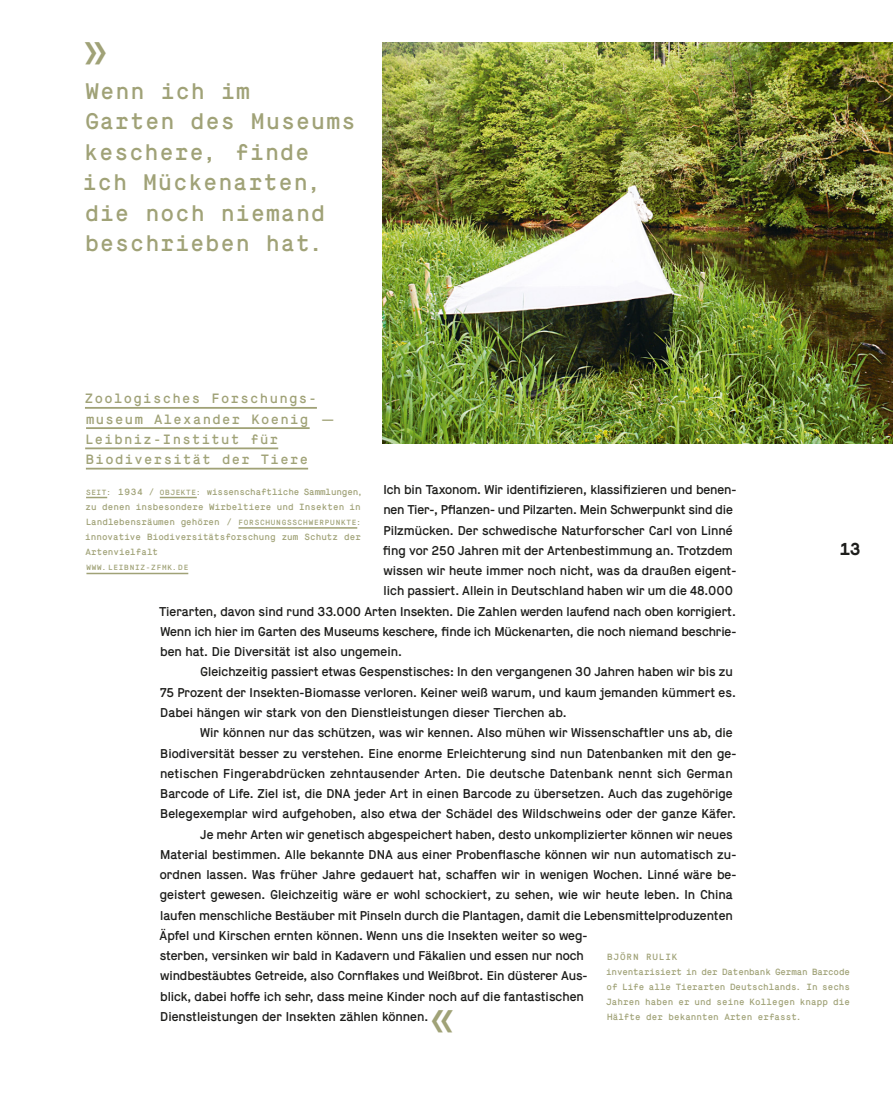
<style>
.page{position:relative;width:893px;height:1106px;background:#fff}
.page>*{position:absolute;margin:0;border:0;box-sizing:border-box;transform-origin:0 0}
.t1{font:45px "Maison Mono";color:#a0a277}
.t2{font:22.5px/30.3px "Maison Mono";letter-spacing:.05em;color:#a0a277}
.t3{font:700 17.25px "Maison";color:#1d1d1b}
.t4{font:13.5px/20.2px "Maison Mono";letter-spacing:.1em;color:#a0a277}
.t5{font:12.75px "Maison";color:#1d1d1b}
.t6{font:9px/15.1px "Maison Mono";color:#a0a277}
.t7{font:7.5px "Maison Mono";letter-spacing:.1em;color:#a0a277}
.s1{font-size:7.5px}
</style>
<div class="page">
<hr style="left:85px;top:407px;width:232px;height:2px;background:#a0a277">
<hr style="left:86px;top:427px;width:224px;height:2px;background:#a0a277">
<hr style="left:85px;top:447px;width:193px;height:2px;background:#a0a277">
<hr style="left:86px;top:468px;width:222px;height:1px;background:#a0a277">
<svg style="left:86px;top:497px;width:21px;height:1px"></svg>
<hr style="left:160px;top:497px;width:37px;height:1px;background:#a0a277">
<hr style="left:238px;top:527px;width:119px;height:1px;background:#a0a277">
<hr style="left:86px;top:572px;width:102px;height:2px;background:#a0a277">
<img style="left:383px;top:43px;width:510px;height:400px">
<h1 class="t1" style="left:81px;top:24px;width:29px">»</h1>
<h2 class="t2" style="left:83px;top:76px;width:274px">Wenn ich im<br>Garten des Museums keschere, finde ich Mückenarten, die noch niemand beschrieben hat.</h2>
<p class="t4" style="left:85px;top:389px;width:253px">Zoologisches Forschungs&shy;museum Alexander Koenig —<br>Leibniz-Institut für<br>Biodiversität der Tiere</p>
<p class="t6" style="left:85px;top:484px;width:280px"><span class="s1">SEIT:</span> 1934 / <span class="s1">OBJEKTE:</span> wissenschaftliche Sammlungen, zu denen insbesondere Wirbeltiere und Insekten in Landlebensräumen gehören / <span class="s1">FORSCHUNGSSCHWERPUNKTE: </span>innovative Biodiversitätsforschung zum Schutz der Artenvielfalt</p>
<p class="t7" style="left:86px;top:563px;width:103px">WWW.LEIBNIZ-ZFMK.DE</p>
<p class="t5" style="left:383px;top:482px;width:354px">Ich bin Taxonom. Wir identifizieren, klassifizieren und benen-</p>
<p class="t5" style="left:383px;top:502px;width:351px">nen Tier-, Pflanzen- und Pilzarten. Mein Schwerpunkt sind die</p>
<p class="t5" style="left:383px;top:522px;width:351px">Pilzmücken. Der schwedische Naturforscher Carl von Linné</p>
<p class="t5" style="left:383px;top:543px;width:351px">fing vor 250 Jahren mit der Artenbestimmung an. Trotzdem</p>
<p class="t5" style="left:383px;top:563px;width:354px">wissen wir heute immer noch nicht, was da draußen eigent-</p>
<p class="t5" style="left:384px;top:583px;width:351px">lich passiert. Allein in Deutschland haben wir um die 48.000</p>
<p class="t5" style="left:159px;top:603px;width:578px">Tierarten, davon sind rund 33.000 Arten Insekten. Die Zahlen werden laufend nach oben korrigiert.</p>
<p class="t5" style="left:160px;top:624px;width:577px">Wenn ich hier im Garten des Museums keschere, finde ich Mückenarten, die noch niemand beschrie-</p>
<p class="t5" style="left:160px;top:644px;width:243px">ben hat. Die Diversität ist also ungemein.</p>
<p class="t5" style="left:200px;top:664px;width:534px">Gleichzeitig passiert etwas Gespenstisches: In den vergangenen 30 Jahren haben wir bis zu</p>
<p class="t5" style="left:160px;top:684px;width:577px">75 Prozent der Insekten-Biomasse verloren. Keiner weiß warum, und kaum jemanden kümmert es.</p>
<p class="t5" style="left:160px;top:705px;width:408px">Dabei hängen wir stark von den Dienstleistungen dieser Tierchen ab.</p>
<p class="t5" style="left:200px;top:725px;width:534px">Wir können nur das schützen, was wir kennen. Also mühen wir Wissenschaftler uns ab, die</p>
<p class="t5" style="left:160px;top:745px;width:578px">Biodiversität besser zu verstehen. Eine enorme Erleichterung sind nun Datenbanken mit den ge-</p>
<p class="t5" style="left:160px;top:765px;width:574px">netischen Fingerabdrücken zehntausender Arten. Die deutsche Datenbank nennt sich German</p>
<p class="t5" style="left:160px;top:786px;width:574px">Barcode of Life. Ziel ist, die DNA jeder Art in einen Barcode zu übersetzen. Auch das zugehörige</p>
<p class="t5" style="left:160px;top:806px;width:577px">Belegexemplar wird aufgehoben, also etwa der Schädel des Wildschweins oder der ganze Käfer.</p>
<p class="t5" style="left:200px;top:826px;width:534px">Je mehr Arten wir genetisch abgespeichert haben, desto unkomplizierter können wir neues</p>
<p class="t5" style="left:160px;top:846px;width:578px">Material bestimmen. Alle bekannte DNA aus einer Probenflasche können wir nun automatisch zu-</p>
<p class="t5" style="left:160px;top:867px;width:578px">ordnen lassen. Was früher Jahre gedauert hat, schaffen wir in wenigen Wochen. Linné wäre be-</p>
<p class="t5" style="left:160px;top:887px;width:575px">geistert gewesen. Gleichzeitig wäre er wohl schockiert, zu sehen, wie wir heute leben. In China</p>
<p class="t5" style="left:160px;top:907px;width:574px">laufen menschliche Bestäuber mit Pinseln durch die Plantagen, damit die Lebensmittelproduzenten</p>
<p class="t5" style="left:160px;top:927px;width:428px">Äpfel und Kirschen ernten können. Wenn uns die Insekten weiter so weg-</p>
<p class="t5" style="left:160px;top:948px;width:426px">sterben, versinken wir bald in Kadavern und Fäkalien und essen nur noch</p>
<p class="t5" style="left:160px;top:968px;width:429px">windbestäubtes Getreide, also Cornflakes und Weißbrot. Ein düsterer Aus-</p>
<p class="t5" style="left:160px;top:988px;width:425px">blick, dabei hoffe ich sehr, dass meine Kinder noch auf die fantastischen</p>
<p class="t5" style="left:160px;top:1008px;width:270px">Dienstleistungen der Insekten zählen können.</p>
<h1 class="t1" style="left:428px;top:992px;width:29px">«</h1>
<h3 class="t3" style="left:840px;top:538px;width:22px">13</h3>
<p class="t6" style="left:606px;top:949px;width:245px">BJÖRN RULIK<br>inventarisiert in der Datenbank German Barcode of Life alle Tierarten Deutschlands. In sechs Jahren haben er und seine Kollegen knapp die Hälfte der bekannten Arten erfasst.</p>
</div>
